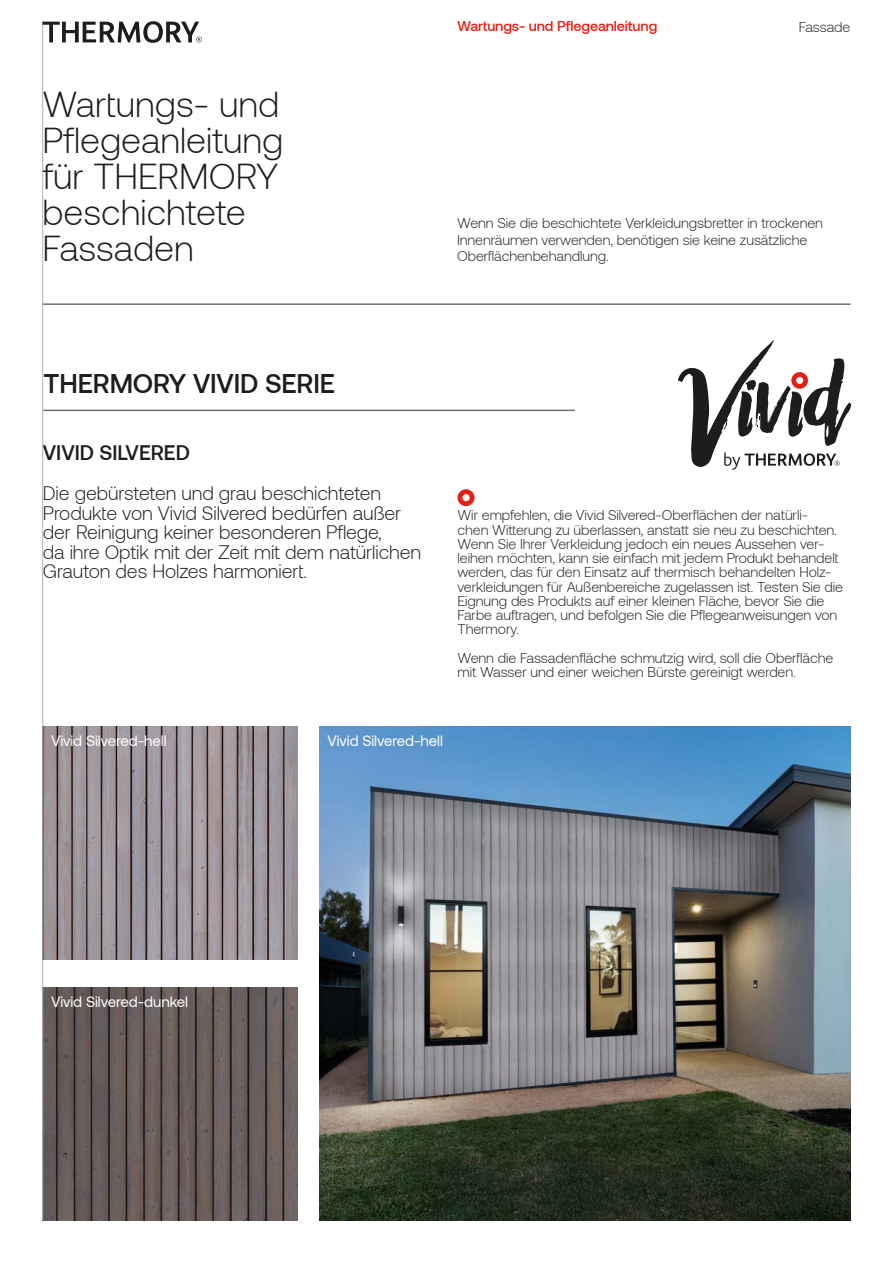
<style>
.page{position:relative;width:893px;height:1263px;background:#fff}
.page>*{position:absolute;margin:0;border:0;box-sizing:border-box;transform-origin:0 0}
.t1{font:300 36px/36px "Aeonik";color:#1d1d1b}
.t2{font:500 27px "Aeonik";letter-spacing:-.005em;color:#1d1d1b}
.t3{font:500 21px "Aeonik";color:#1d1d1b}
.t4{font:300 19.5px/19.5px "Aeonik";letter-spacing:-.005em;color:#1d1d1b}
.t5{font:15px "Aeonik";letter-spacing:-.005em;color:#fff}
.t6{font:300 14.25px/14.2px "Aeonik";letter-spacing:-.005em;color:#1d1d1b}
.t7{font:500 14.25px "Aeonik";letter-spacing:-.005em;color:#e41f13}
</style>
<div class="page">
<hr style="left:43px;top:303px;width:807px;height:2px;background:#706f6f">
<svg style="left:457px;top:489px;width:17px;height:17px"></svg>
<img style="left:43px;top:727px;width:255px;height:232px">
<img style="left:43px;top:987px;width:254px;height:233px">
<img style="left:319px;top:727px;width:532px;height:493px">
<svg style="left:678px;top:340px;width:173px;height:130px"></svg>
<hr style="left:43px;top:410px;width:532px;height:1px;background:#706f6f">
<hr style="left:42px;top:21px;width:1px;height:1199px;background:#b3b2b2">
<svg style="left:43px;top:21px;width:159px;height:22px"></svg>
<h1 class="t1" style="left:43px;top:87px;width:242px">Wartungs- und<br>Pflegeanleitung für THERMORY beschichtete<br>Fassaden</h1>
<p class="t7" style="left:457px;top:18px;width:202px">Wartungs- und Pflegeanleitung</p>
<p class="t6" style="left:799px;top:20px;width:53px">Fassade</p>
<p class="t6" style="left:457px;top:215px;width:367px;line-height:16.5px">Wenn Sie die beschichtete Verkleidungsbretter in trockenen<br>Innenräumen verwenden, benötigen sie keine zusätzliche<br>Oberflächenbehandlung.</p>
<h2 class="t2" style="left:44px;top:368px;width:293px">THERMORY VIVID SERIE</h2>
<h3 class="t3" style="left:43px;top:440px;width:149px">VIVID SILVERED</h3>
<h3 class="t4" style="left:43px;top:484px;width:380px">Die gebürsteten und grau beschichteten Produkte von Vivid Silvered bedürfen außer der Reinigung keiner besonderen Pflege,<br>da ihre Optik mit der Zeit mit dem natürlichen Grauton des Holzes harmoniert.</h3>
<p class="t6" style="left:457px;top:508px;width:387px">Wir empfehlen, die Vivid Silvered-Oberflächen der natürli-<br>chen Witterung zu überlassen, anstatt sie neu zu beschichten.<br>Wenn Sie Ihrer Verkleidung jedoch ein neues Aussehen ver&shy;leihen möchten, kann sie einfach mit jedem Produkt behandelt werden, das für den Einsatz auf thermisch behandelten Holz&shy;verkleidungen für Außenbereiche zugelassen ist. Testen Sie die Eignung des Produkts auf einer kleinen Fläche, bevor Sie die Farbe auftragen, und befolgen Sie die Pflegeanweisungen von Thermory.</p>
<p class="t6" style="left:457px;top:651px;width:377px">Wenn die Fassadenfläche schmutzig wird, soll die Oberfläche mit Wasser und einer weichen Bürste gereinigt werden.</p>
<p class="t5" style="left:51px;top:732px;width:117px">Vivid Silvered-hell</p>
<p class="t5" style="left:327px;top:732px;width:117px">Vivid Silvered-hell</p>
<p class="t5" style="left:51px;top:993px;width:139px">Vivid Silvered-dunkel</p>
</div>
